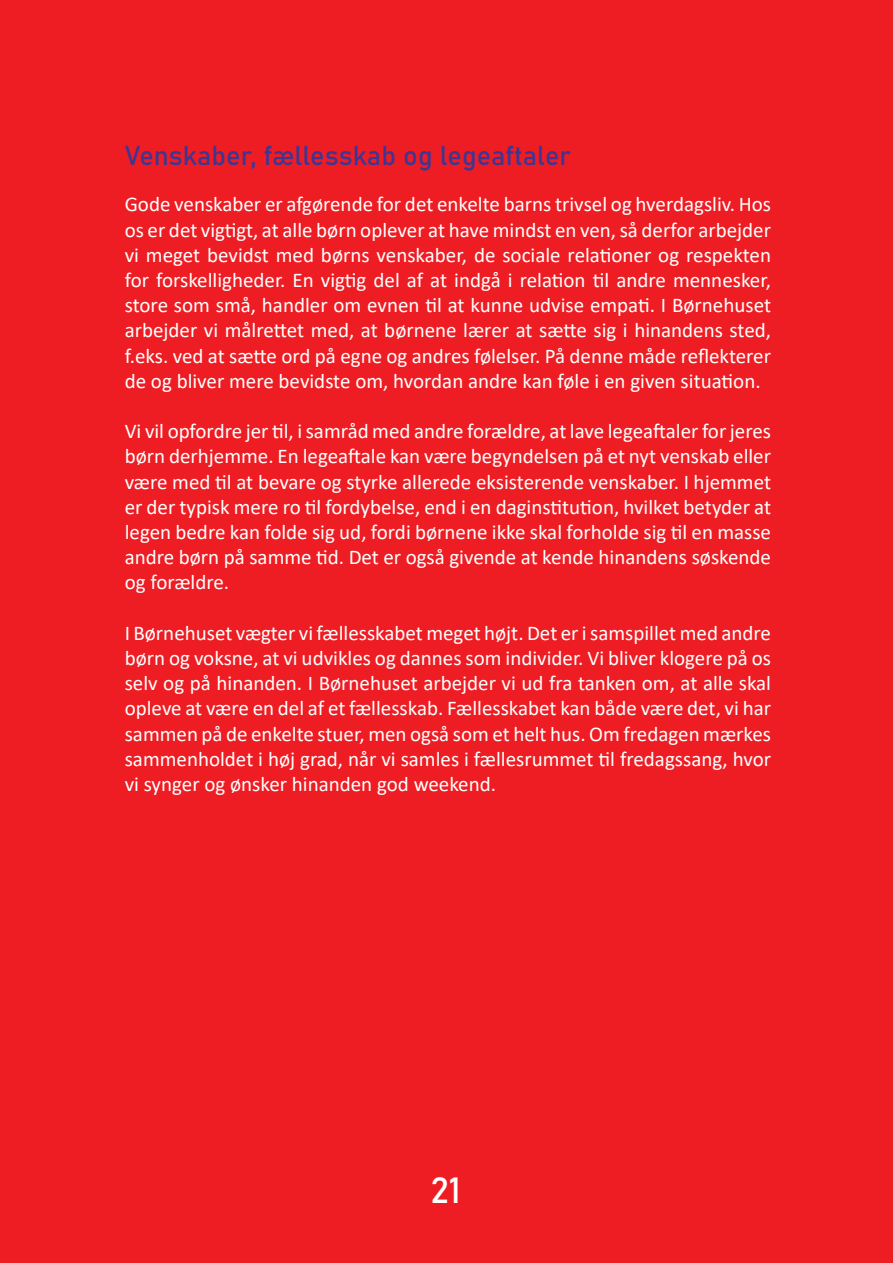
<style>
.page{position:relative;width:893px;height:1263px;background:#ee1d23}
.page>*{position:absolute;margin:0;border:0;box-sizing:border-box;transform-origin:0 0}
.t1{font:36px "Bahnschrift";color:#fff}
.t2{font:27px "Bahnschrift";color:#3d3695}
.t3{font:21px/25.2px "Calibri";color:#fff;text-align:justify}
</style>
<div class="page">
<p class="t2" style="left:125px;top:135px;width:448px">Venskaber, fællesskab og legeaftaler</p>
<p class="t3" style="left:125px;top:191px;width:648px">Gode venskaber er afgørende for det enkelte barns trivsel og hverdagsliv. Hos os er det vigtigt, at alle børn oplever at have mindst en ven, så derfor arbejder vi meget bevidst med børns venskaber, de sociale relationer og respekten for forskelligheder. En vigtig del af at indgå i relation til andre mennesker, store som små, handler om evnen til at kunne udvise empati. I Børnehuset arbejder vi målrettet med, at børnene lærer at sætte sig i hinandens sted, f.eks. ved at sætte ord på egne og andres følelser. På denne måde reflekterer de og bliver mere bevidste om, hvordan andre kan føle i en given situation.</p>
<p class="t3" style="left:125px;top:418px;width:648px">Vi vil opfordre jer til, i samråd med andre forældre, at lave legeaftaler for jeres børn derhjemme. En legeaftale kan være begyndelsen på et nyt venskab eller være med til at bevare og styrke allerede eksisterende venskaber. I hjemmet er der typisk mere ro til fordybelse, end i en daginstitution, hvilket betyder at legen bedre kan folde sig ud, fordi børnene ikke skal forholde sig til en masse andre børn på samme tid. Det er også givende at kende hinandens søskende og forældre.</p>
<p class="t3" style="left:125px;top:620px;width:648px">I Børnehuset vægter vi fællesskabet meget højt. Det er i samspillet med andre børn og voksne, at vi udvikles og dannes som individer. Vi bliver klogere på os selv og på hinanden. I Børnehuset arbejder vi ud fra tanken om, at alle skal opleve at være en del af et fællesskab. Fællesskabet kan både være det, vi har sammen på de enkelte stuer, men også som et helt hus. Om fredagen mærkes sammenholdet i høj grad, når vi samles i fællesrummet til fredagssang, hvor vi synger og ønsker hinanden god weekend.</p>
<p class="t1" style="left:430px;top:1163px;width:32px">21</p>
</div>
